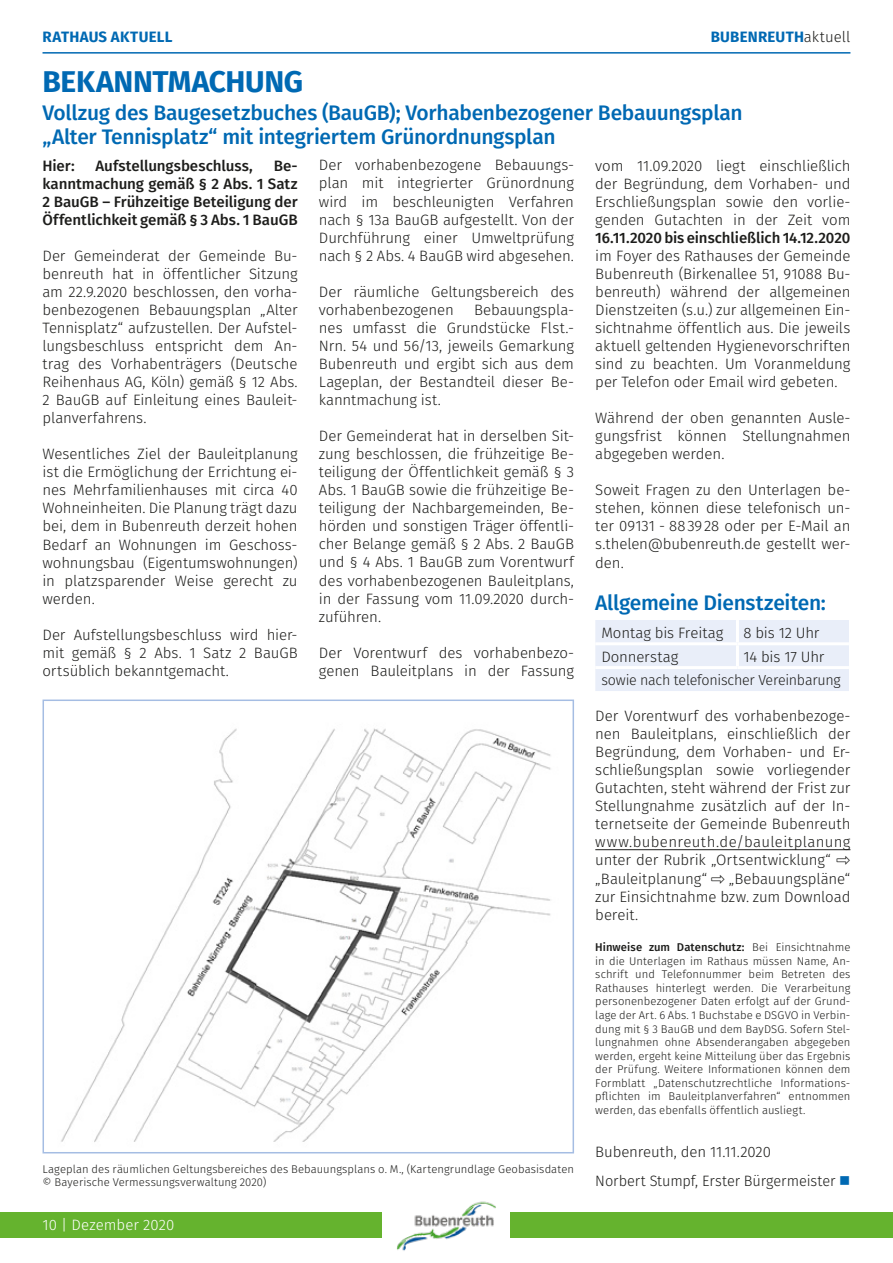
<style>
.page{position:relative;width:893px;height:1263px;background:#fff}
.page>*{position:absolute;margin:0;border:0;box-sizing:border-box;transform-origin:0 0}
.t1{font:700 30px "Fira Sans";letter-spacing:-.015em;color:#0069b3}
.t2{font:500 21px/24px "Fira Sans";letter-spacing:-.015em;color:#0069b3}
.t3{font:300 15px/18px "Fira Sans";letter-spacing:-.01em;color:#1d1d1b;text-align:justify}
.t4{font:500 15px/18px "Fira Sans";letter-spacing:-.01em;color:#1d1d1b;text-align:justify}
.t5{font:700 15px "Fira Sans";letter-spacing:.02em;color:#0069b3}
.t6{font:300 15px "Fira Sans";letter-spacing:.005em;color:#fff}
.t7{font:300 14.55px "Fira Sans";letter-spacing:-.02em;color:#1d1d1b}
.t8{font:300 11.25px/13.5px "Fira Sans";letter-spacing:.005em;color:#1d1d1b;text-align:justify}
.s1{font-weight:300;color:#1d1d1b}
.s2{font-weight:500}
.s3{color:#0069b3}
</style>
<div class="page">
<div style="left:0;top:1212px;width:893px;height:26px;background:#65b32e"></div>
<div style="left:383px;top:1195px;width:127px;height:68px;background:#fff"></div>
<img style="left:396px;top:1201px;width:100px;height:50px">
<hr style="left:595px;top:849px;width:255px;height:1px;background:#1d1d1b">
<div style="left:595px;top:620px;width:254px;height:71px;background:#e9eef9"></div>
<hr style="left:736px;top:620px;width:3px;height:22px;background:#fff">
<hr style="left:595px;top:642px;width:142px;height:3px;background:#fff">
<hr style="left:737px;top:642px;width:112px;height:3px;background:#fff">
<hr style="left:736px;top:645px;width:3px;height:21px;background:#fff">
<hr style="left:595px;top:666px;width:142px;height:3px;background:#fff">
<hr style="left:737px;top:666px;width:112px;height:3px;background:#fff">
<hr style="left:43px;top:52px;width:807px;height:2px;background:#0069b3">
<img style="left:61px;top:728px;width:490px;height:414px">
<div style="left:43px;top:699px;width:531px;height:454px;border:2px solid #a5bde3"></div>
<p class="t5" style="left:43px;top:27px;width:131px">RATHAUS AKTUELL</p>
<p class="t5" style="left:711px;top:27px;width:141px">BUBENREUTH<span class="s1">aktuell</span></p>
<h1 class="t1" style="left:43px;top:60px;width:262px">BEKANNTMACHUNG</h1>
<h2 class="t2" style="left:43px;top:102px;width:702px">Vollzug des Baugesetzbuches (BauGB); Vorhabenbezogener Bebauungsplan „Alter Tennisplatz“ mit integriertem Grünordnungsplan</h2>
<p class="t4" style="left:43px;top:157px;width:34px">Hier:</p>
<p class="t4" style="left:96px;top:157px;width:159px">Aufstellungsbeschluss,</p>
<p class="t3" style="left:595px;top:157px;width:257px">vom 11.09.2020 liegt einschließlich der Begründung, dem Vorhaben- und Erschließungsplan sowie den vorlie&shy;genden Gutachten in der Zeit vom</p>
<p class="t4" style="left:595px;top:230px;width:257px">16.11.2020 bis einschließlich 14.12.2020</p>
<p class="t3" style="left:595px;top:248px;width:257px">im Foyer des Rathauses der Gemeinde Bubenreuth (Birkenallee 51, 91088 Bu&shy;benreuth) während der allgemeinen Dienstzeiten (s.u.) zur allgemeinen Ein&shy;sichtnahme öffentlich aus. Die jeweils aktuell geltenden Hygienevorschriften sind zu beachten. Um Voranmeldung per Telefon oder Email wird gebeten.</p>
<p class="t3" style="left:595px;top:410px;width:257px">Während der oben genannten Ausle&shy;gungsfrist können Stellungnahmen abgegeben werden.</p>
<p class="t3" style="left:595px;top:482px;width:257px">Soweit Fragen zu den Unterlagen be&shy;stehen, können diese telefonisch un&shy;ter 09131 - 883928 oder per E-Mail an s.thelen@bubenreuth.de gestellt wer&shy;den.</p>
<h2 class="t2" style="left:595px;top:592px;width:232px">Allgemeine Dienstzeiten:</h2>
<p class="t3" style="left:601px;top:625px;width:123px">Montag bis Freitag</p>
<p class="t3" style="left:743px;top:625px;width:78px">8 bis 12 Uhr</p>
<p class="t3" style="left:601px;top:648px;width:78px">Donnerstag</p>
<p class="t3" style="left:743px;top:648px;width:83px">14 bis 17 Uhr</p>
<p class="t7" style="left:601px;top:670px;width:241px">sowie nach telefonischer Vereinbarung</p>
<p class="t3" style="left:595px;top:708px;width:257px">Der Vorentwurf des vorhabenbezoge&shy;nen Bauleitplans, einschließlich der Begründung, dem Vorhaben- und Er&shy;schließungsplan sowie vorliegender Gutachten, steht während der Frist zur Stellungnahme zusätzlich auf der In&shy;ternetseite der Gemeinde Bubenreuth www.bubenreuth.de/bauleitplanung unter der Rubrik „Ortsentwicklung“ ⇨ „Bauleitplanung“ ⇨ „Bebauungspläne“ zur Einsichtnahme bzw. zum Download bereit.</p>
<p class="t8" style="left:595px;top:941px;width:257px"><span class="s2">Hinweise zum Datenschutz:</span> Bei Einsichtnahme in die Unterlagen im Rathaus müssen Name, An&shy;schrift und Telefonnummer beim Betreten des Rathauses hinterlegt werden. Die Verarbeitung personenbezogener Daten erfolgt auf der Grund&shy;lage der Art. 6 Abs. 1 Buchstabe e DSGVO in Verbin&shy;dung mit § 3 BauGB und dem BayDSG. Sofern Stel&shy;lungnahmen ohne Absenderangaben abgegeben werden, ergeht keine Mitteilung über das Ergebnis der Prüfung. Weitere Informationen können dem Formblatt „Datenschutzrechtliche Informations&shy;pflichten im Bauleitplanverfahren“ entnommen werden, das ebenfalls öffentlich ausliegt.</p>
<p class="t3" style="left:595px;top:1139px;width:257px;line-height:28.7px">Bubenreuth, den 11.11.2020<br>Norbert Stumpf, Erster Bürgermeister <span class="s3">■</span></p>
<p class="t3" style="left:319px;top:157px;width:257px">Der vorhabenbezogene Bebauungs&shy;plan mit integrierter Grünordnung wird im beschleunigten Verfahren nach § 13a BauGB aufgestellt. Von der Durchführung einer Umweltprüfung nach § 2 Abs. 4 BauGB wird abgesehen.</p>
<p class="t3" style="left:319px;top:284px;width:257px">Der räumliche Geltungsbereich des vorhabenbezogenen</p>
<p class="t4" style="left:43px;top:157px;width:257px;text-indent:231px">Be&shy;kanntmachung gemäß § 2 Abs. 1 Satz 2 BauGB – Frühzeitige Beteiligung der Öffentlichkeit gemäß § 3 Abs. 1 BauGB</p>
<p class="t3" style="left:43px;top:248px;width:257px">Der Gemeinderat der Gemeinde Bu&shy;benreuth hat in öffentlicher Sitzung am 22.9.2020 beschlossen, den vorha&shy;benbezogenen Bebauungsplan „Alter Tennisplatz“ aufzustellen. Der Aufstel&shy;lungsbeschluss entspricht dem An&shy;trag des Vorhabenträgers (Deutsche Reihenhaus AG, Köln) gemäß § 12 Abs.<br>2 BauGB auf Einleitung eines Bauleit&shy;planverfahrens.</p>
<p class="t3" style="left:43px;top:446px;width:257px">Wesentliches Ziel der Bauleitplanung ist die Ermöglichung der Errichtung ei&shy;nes Mehrfamilienhauses mit circa 40<br>Wohneinheiten. Die Planung trägt dazu bei, dem in Bubenreuth derzeit hohen Bedarf an Wohnungen im Geschoss&shy;wohnungsbau (Eigentumswohnungen) in platzsparender Weise gerecht zu werden.</p>
<p class="t3" style="left:43px;top:627px;width:257px">Der Aufstellungsbeschluss wird hier&shy;mit gemäß § 2 Abs. 1 Satz 2 BauGB ortsüblich bekanntgemacht.</p>
<p class="t3" style="left:319px;top:302px;width:257px;text-indent:155px">Bebauungspla&shy;nes umfasst die Grundstücke Flst.- Nrn. 54 und 56/13, jeweils Gemarkung Bubenreuth und ergibt sich aus dem Lageplan, der Bestandteil dieser Be&shy;kanntmachung ist.</p>
<p class="t3" style="left:319px;top:428px;width:257px">Der Gemeinderat hat in derselben Sit&shy;zung beschlossen, die frühzeitige Be&shy;teiligung der Öffentlichkeit gemäß § 3<br>Abs. 1 BauGB sowie die frühzeitige Be&shy;teiligung der Nachbargemeinden, Be&shy;hörden und sonstigen Träger öffentli&shy;cher Belange gemäß § 2 Abs. 2 BauGB und § 4 Abs. 1 BauGB zum Vorentwurf des vorhabenbezogenen Bauleitplans, in der Fassung vom 11.09.2020 durch&shy;zuführen.</p>
<p class="t3" style="left:319px;top:644px;width:257px">Der Vorentwurf des vorhabenbezo&shy;genen Bauleitplans in der Fassung</p>
<p class="t8" style="left:43px;top:1163px;width:533px">Lageplan des räumlichen Geltungsbereiches des Bebauungsplans o. M., (Kartengrundlage Geobasisdaten © Bayerische Vermessungsverwaltung 2020)</p>
<p class="t6" style="left:43px;top:1214px;width:133px">10 | Dezember 2020</p>
</div>
